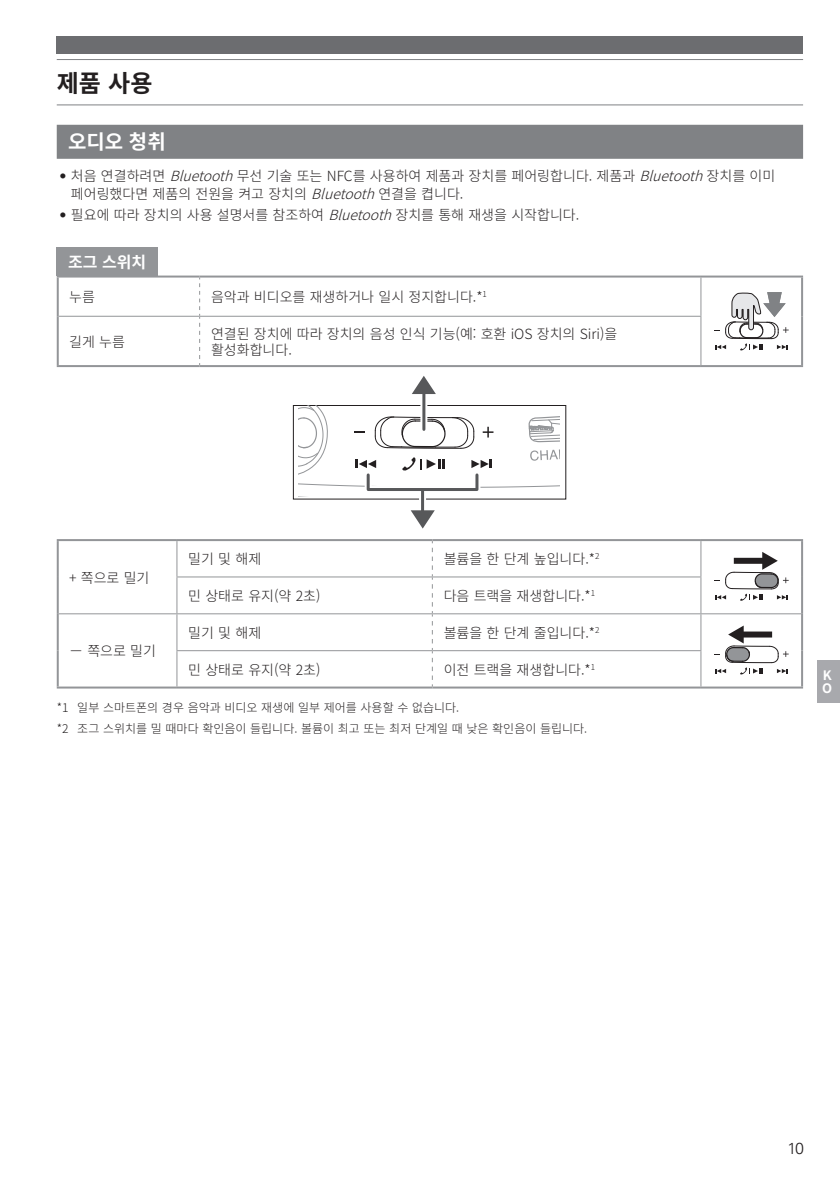
<style>
.page{position:relative;width:840px;height:1191px;background:#fff}
.page>*{position:absolute;margin:0;border:0;box-sizing:border-box;transform-origin:0 0}
.t1{font:700 24px "Source Han Sans KR";color:#231f20}
.t2{font:700 20px "Source Han Sans KR";color:#fff}
.t3{font:700 16px "Source Han Sans KR";color:#fff}
.t4{font:300 16px "Univers LT Std";color:#231f20}
.t5{font:300 14px/18px "Source Han Sans KR";color:#231f20}
.t6{font:700 13px/13px "Source Han Sans KR";color:#fff}
.t7{font:300 12px/20.8px "Source Han Sans KR";color:#231f20}
.s1{font-family:"Univers LT Std"}
.s2{font-style:italic}
</style>
<div class="page">
<hr style="left:57px;top:104px;width:745px;height:1px;background:#808285">
<hr style="left:57px;top:59px;width:745px;height:1px;background:#808285">
<div style="left:57px;top:37px;width:745px;height:17px;background:#6c6d70"></div>
<div style="left:816px;top:660px;width:23px;height:43px;background:#a8a9ad"></div>
<div style="left:57px;top:125px;width:745px;height:34px;background:#808285"></div>
<div style="left:57px;top:247px;width:101px;height:28px;background:#939598"></div>
<hr style="left:700px;top:365px;width:102px;height:2px;background:#939598">
<svg style="left:199px;top:277px;width:1px;height:88px"></svg>
<hr style="left:57px;top:275px;width:142px;height:2px;background:#939598">
<hr style="left:57px;top:277px;width:2px;height:39px;background:#939598">
<hr style="left:199px;top:275px;width:501px;height:2px;background:#939598">
<hr style="left:700px;top:275px;width:102px;height:2px;background:#939598">
<hr style="left:800px;top:277px;width:2px;height:39px;background:#939598">
<hr style="left:57px;top:316px;width:2px;height:49px;background:#939598">
<hr style="left:800px;top:316px;width:2px;height:49px;background:#939598">
<hr style="left:57px;top:365px;width:142px;height:2px;background:#939598">
<hr style="left:199px;top:365px;width:501px;height:2px;background:#939598">
<hr style="left:199px;top:316px;width:502px;height:1px;background:#939598">
<hr style="left:700px;top:277px;width:1px;height:39px;background:#939598">
<hr style="left:700px;top:317px;width:1px;height:48px;background:#939598">
<hr style="left:59px;top:316px;width:140px;height:1px;background:#939598">
<svg style="left:714px;top:292px;width:74px;height:58px"></svg>
<svg style="left:298px;top:405px;width:261px;height:83px"></svg>
<svg style="left:420px;top:394px;width:7px;height:35px"></svg>
<hr style="left:422px;top:389px;width:3px;height:40px;background:#57585a">
<svg style="left:412px;top:376px;width:23px;height:18px"></svg>
<div style="left:419px;top:490px;width:7px;height:24px;background:#f6f6f6"></div>
<div style="left:366px;top:473px;width:112px;height:18px;border:3px solid #57585a"></div>
<hr style="left:421px;top:490px;width:3px;height:24px;background:#57585a">
<svg style="left:410px;top:510px;width:24px;height:18px"></svg>
<hr style="left:57px;top:686px;width:120px;height:2px;background:#939598">
<hr style="left:700px;top:686px;width:102px;height:2px;background:#939598">
<svg style="left:431px;top:541px;width:1px;height:145px"></svg>
<hr style="left:57px;top:539px;width:120px;height:2px;background:#939598">
<hr style="left:57px;top:541px;width:2px;height:36px;background:#939598">
<hr style="left:177px;top:539px;width:255px;height:2px;background:#939598">
<hr style="left:432px;top:539px;width:268px;height:2px;background:#939598">
<hr style="left:700px;top:539px;width:102px;height:2px;background:#939598">
<hr style="left:800px;top:541px;width:2px;height:36px;background:#939598">
<hr style="left:57px;top:577px;width:2px;height:37px;background:#939598">
<hr style="left:800px;top:577px;width:2px;height:37px;background:#939598">
<hr style="left:57px;top:614px;width:2px;height:36px;background:#939598">
<hr style="left:800px;top:614px;width:2px;height:36px;background:#939598">
<hr style="left:57px;top:650px;width:2px;height:36px;background:#939598">
<hr style="left:800px;top:650px;width:2px;height:36px;background:#939598">
<hr style="left:176px;top:541px;width:1px;height:35px;background:#939598">
<hr style="left:176px;top:577px;width:1px;height:36px;background:#939598">
<hr style="left:176px;top:614px;width:1px;height:36px;background:#939598">
<hr style="left:176px;top:651px;width:1px;height:35px;background:#939598">
<hr style="left:177px;top:686px;width:255px;height:2px;background:#939598">
<hr style="left:432px;top:686px;width:268px;height:2px;background:#939598">
<hr style="left:176px;top:576px;width:256px;height:1px;background:#939598">
<hr style="left:432px;top:576px;width:269px;height:1px;background:#939598">
<hr style="left:59px;top:613px;width:118px;height:1px;background:#939598">
<hr style="left:177px;top:613px;width:255px;height:1px;background:#939598">
<hr style="left:432px;top:613px;width:268px;height:1px;background:#939598">
<hr style="left:700px;top:613px;width:100px;height:1px;background:#939598">
<hr style="left:176px;top:650px;width:256px;height:1px;background:#939598">
<hr style="left:432px;top:650px;width:269px;height:1px;background:#939598">
<hr style="left:700px;top:541px;width:1px;height:35px;background:#939598">
<hr style="left:700px;top:577px;width:1px;height:36px;background:#939598">
<hr style="left:700px;top:614px;width:1px;height:36px;background:#939598">
<hr style="left:700px;top:651px;width:1px;height:35px;background:#939598">
<svg style="left:714px;top:552px;width:74px;height:49px"></svg>
<svg style="left:714px;top:625px;width:74px;height:50px"></svg>
<h1 class="t1" style="left:57px;top:69px;width:97px">제품 사용</h1>
<h2 class="t2" style="left:68px;top:131px;width:99px">오디오 청취</h2>
<p class="t5" style="left:71px;top:167px;width:705px;text-indent:-11px"><span class="s1">•</span> 처음 연결하려면 <span class="s2">Bluetooth</span>무선 기술 또는 NFC를 사용하여 제품과 장치를 페어링합니다. 제품과 <span class="s2">Bluetooth</span>장치를 이미 페어링했다면 제품의 전원을 켜고 장치의 <span class="s2">Bluetooth</span>연결을 켭니다.</p>
<p class="t5" style="left:60px;top:206px;width:521px"><span class="s1">•</span> 필요에 따라 장치의 사용 설명서를 참조하여 <span class="s2">Bluetooth</span>장치를 통해 재생을 시작합니다.</p>
<p class="t3" style="left:68px;top:253px;width:80px">조그 스위치</p>
<p class="t5" style="left:69px;top:288px;width:27px">누름</p>
<p class="t5" style="left:211px;top:288px;width:277px">음악과 비디오를 재생하거나 일시 정지합니다.*<sup>1</sup></p>
<p class="t5" style="left:69px;top:333px;width:57px">길게 누름</p>
<p class="t5" style="left:211px;top:326px;width:407px;line-height:16px">연결된 장치에 따라 장치의 음성 인식 기능(예: 호환 iOS 장치의 Siri)을 활성화합니다.</p>
<p class="t5" style="left:69px;top:568px;width:82px">+ 쪽으로 밀기</p>
<p class="t5" style="left:188px;top:550px;width:74px">밀기 및 해제</p>
<p class="t5" style="left:443px;top:550px;width:157px">볼륨을 한 단계 높입니다.*<sup>2</sup></p>
<p class="t5" style="left:188px;top:587px;width:134px">민 상태로 유지(약 2초)</p>
<p class="t5" style="left:443px;top:587px;width:153px">다음 트랙을 재생합니다.*<sup>1</sup></p>
<p class="t5" style="left:188px;top:624px;width:74px">밀기 및 해제</p>
<p class="t5" style="left:443px;top:624px;width:157px">볼륨을 한 단계 줄입니다.*<sup>2</sup></p>
<p class="t5" style="left:188px;top:661px;width:134px">민 상태로 유지(약 2초)</p>
<p class="t5" style="left:443px;top:661px;width:153px">이전 트랙을 재생합니다.*<sup>1</sup></p>
<p class="t7" style="left:57px;top:697px;width:531px">*1 일부 스마트폰의 경우 음악과 비디오 재생에 일부 제어를 사용할 수 없습니다.<br>*2 조그 스위치를 밀 때마다 확인음이 들립니다. 볼륨이 최고 또는 최저 단계일 때 낮은 확인음이 들립니다.</p>
<p class="t5" style="left:69px;top:642px;width:88px">− 쪽으로 밀기</p>
<p class="t6" style="left:821px;top:669px;width:11px">K<br>O</p>
<p class="t4" style="left:786px;top:1138px;width:18px">10</p>
</div>
